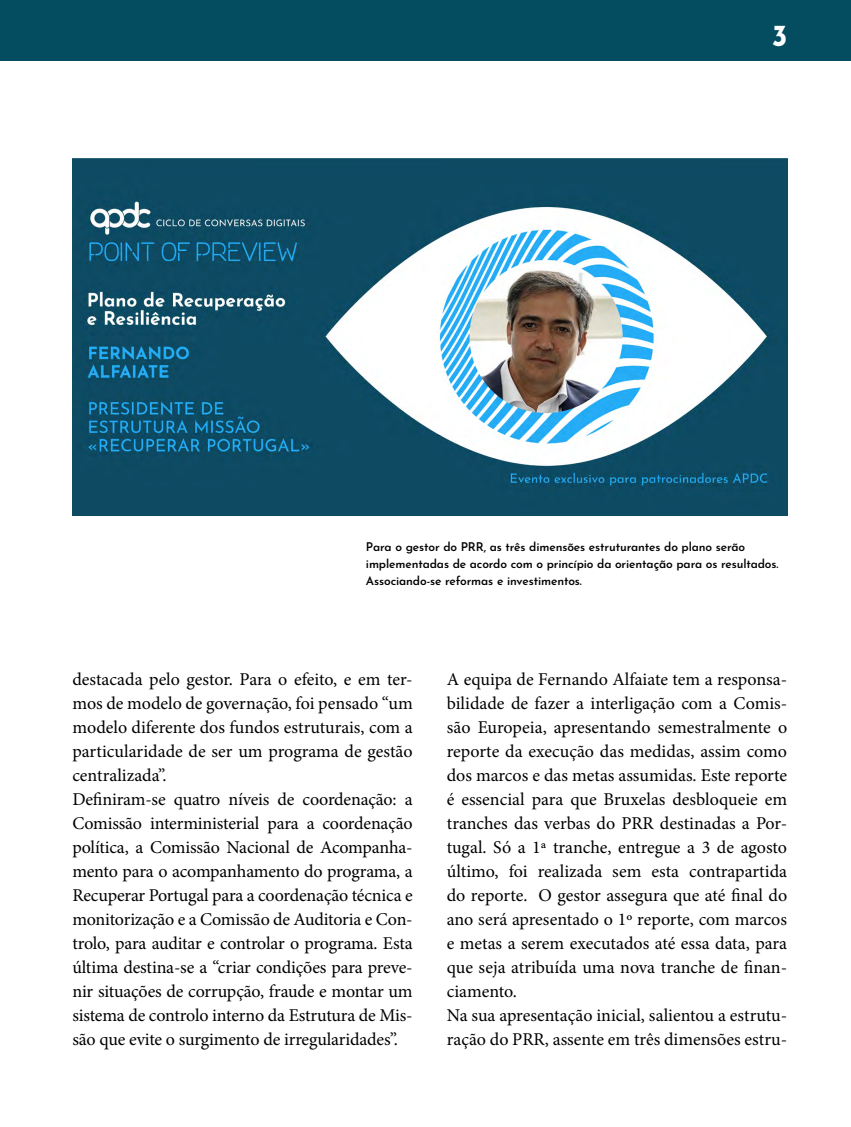
<style>
.page{position:relative;width:851px;height:1127px;background:#fff}
.page>*{position:absolute;margin:0;border:0;box-sizing:border-box;transform-origin:0 0}
.t1{font:700 30px "Josefin Sans";color:#fff}
.texto{font:18px/24px "Minion Pro";color:#000;text-align:justify}
.LEGENDA{font:600 12px/17.1px "Josefin Sans";letter-spacing:-.01em;color:#000}
</style>
<div class="page">
<div style="left:0;top:0;width:850px;height:61px;background:#044d61"></div>
<img style="left:72px;top:158px;width:715px;height:358px">
<p class="t1" style="left:771px;top:9px;width:17px">3</p>
<p class="LEGENDA" style="left:366px;top:536px;width:414px">Para o gestor do PRR, as três dimensões estruturantes do plano serão implementadas de acordo com o princípio da orientação para os resultados.<br>Associando-se reformas e investimentos.</p>
<p class="texto" style="left:72px;top:667px;width:342px">destacada pelo gestor. Para o efeito, e em ter&shy;mos de modelo de governação, foi pensado “um modelo diferente dos fundos estruturais, com a particularidade de ser um programa de gestão centralizada”.</p>
<p class="texto" style="left:72px;top:787px;width:342px">Definiram-se quatro níveis de coordenação: a Comissão interministerial para a coordenação política, a Comissão Nacional de Acompanha&shy;mento para o acompanhamento do programa, a Recuperar Portugal para a coordenação técnica e monitorização e a Comissão de Auditoria e Con&shy;trolo, para auditar e controlar o programa. Esta última destina-se a “criar condições para preve&shy;nir situações de corrupção, fraude e montar um sistema de controlo interno da Estrutura de Mis&shy;são que evite o surgimento de irregularidades”.</p>
<p class="texto" style="left:446px;top:667px;width:342px">A equipa de Fernando Alfaiate tem a responsa&shy;bilidade de fazer a interligação com a Comis&shy;são Europeia, apresentando semestralmente o reporte da execução das medidas, assim como dos marcos e das metas assumidas. Este reporte é essencial para que Bruxelas desbloqueie em tranches das verbas do PRR destinadas a Por&shy;tugal. Só a 1ª tranche, entregue a 3 de agosto último, foi realizada sem esta contrapartida do reporte. O gestor assegura que até final do ano será apresentado o 1º reporte, com marcos e metas a serem executados até essa data, para que seja atribuída uma nova tranche de finan&shy;ciamento.</p>
<p class="texto" style="left:446px;top:1003px;width:342px">Na sua apresentação inicial, salientou a estrutu&shy;ração do PRR, assente em três dimensões estru-</p>
</div>
